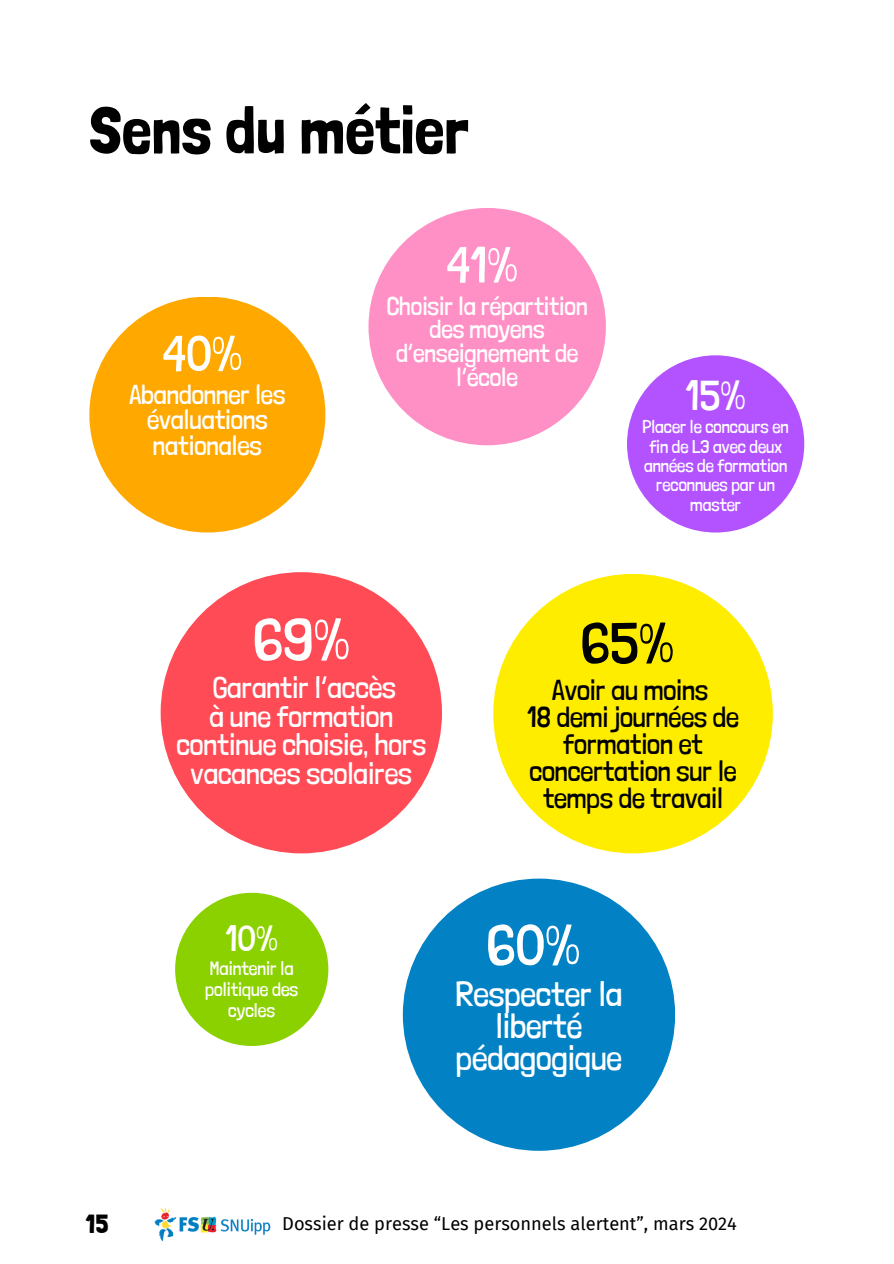
<style>
.page{position:relative;width:894px;height:1264px;background:#fff}
.page>*{position:absolute;margin:0;border:0;box-sizing:border-box;transform-origin:0 0}
.t1{font:66.75px "Londrina Solid";color:#000}
.t2{font:300 59.85px "Londrina Solid";color:#fff}
.t3{font:300 57.9px "Londrina Solid";color:#000}
.t4{font:300 57.9px "Londrina Solid";color:#fff}
.t5{font:300 50.55px "Londrina Solid";color:#fff}
.t6{font:300 50.25px "Londrina Solid";color:#fff}
.t7{font:300 41.7px "Londrina Solid";color:#fff}
.t8{font:300 36px "Londrina Solid";color:#fff}
.t9{font:300 34.65px/32.4px "Londrina Solid";color:#fff;text-align:center}
.t10{font:300 30.45px/28.3px "Londrina Solid";color:#fff;text-align:center}
.t11{font:300 28.8px/27px "Londrina Solid";color:#000;text-align:center}
.t12{font:300 27.3px/25.8px "Londrina Solid";color:#fff;text-align:center}
.t13{font:26.25px "Londrina Solid";color:#000}
.t14{font:300 25.65px/23.9px "Londrina Solid";color:#fff;text-align:center}
.t15{font:300 19.2px/20.7px "Londrina Solid";color:#fff;text-align:center}
.t16{font:300 18.3px/19.4px "Londrina Solid";color:#fff;text-align:center}
.t17{font:18.3px "Fira Sans";color:#000}
</style>
<div class="page">
<div style="left:161px;top:572px;width:281px;height:281px;background:#ff4b56;border-radius:50%"></div>
<div style="left:493px;top:574px;width:279px;height:279px;background:#ffed00;border-radius:50%"></div>
<div style="left:402px;top:878px;width:273px;height:272px;background:#0282c4;border-radius:50%"></div>
<div style="left:368px;top:208px;width:237px;height:237px;background:#ff90c6;border-radius:50%"></div>
<div style="left:89px;top:296px;width:236px;height:236px;background:#ffa800;border-radius:50%"></div>
<div style="left:626px;top:355px;width:178px;height:177px;background:#b352ff;border-radius:50%"></div>
<div style="left:175px;top:892px;width:153px;height:153px;background:#8bd100;border-radius:50%"></div>
<img style="left:154px;top:1208px;width:117px;height:33px">
<h1 class="t1" style="left:89px;top:90px;width:381px">Sens du métier</h1>
<p class="t5" style="left:446px;top:235px;width:73px">41%</p>
<p class="t14" style="left:386px;top:293px;width:202px">Choisir la répartition des moyens d’enseignement de l’école</p>
<h3 class="t6" style="left:162px;top:324px;width:81px">40%</h3>
<h3 class="t12" style="left:129px;top:381px;width:157px">Abandonner les évaluations nationales</h3>
<h3 class="t7" style="left:685px;top:370px;width:62px">15%</h3>
<p class="t16" style="left:642px;top:417px;width:148px">Placer le concours en fin de L3 avec deux années de formation reconnues par un master</p>
<h4 class="t2" style="left:253px;top:604px;width:98px">69%</h4>
<h4 class="t10" style="left:176px;top:673px;width:251px">Garantir l’accès<br>à une formation continue choisie, hors vacances scolaires</h4>
<h4 class="t3" style="left:580px;top:608px;width:95px">65%</h4>
<h4 class="t11" style="left:527px;top:676px;width:213px">Avoir au moins<br>18 demi journées de formation et concertation sur le temps de travail</h4>
<p class="t8" style="left:225px;top:916px;width:54px">10%</p>
<h2 class="t15" style="left:205px;top:958px;width:94px">Maintenir la politique des cycles</h2>
<p class="t4" style="left:486px;top:910px;width:95px">60%</p>
<p class="t9" style="left:455px;top:977px;width:168px">Respecter la liberté pédagogique</p>
<p class="t13" style="left:86px;top:1208px;width:24px">15</p>
<p class="t17" style="left:282px;top:1212px;width:456px">Dossier de presse “Les personnels alertent”, mars 2024</p>
</div>
